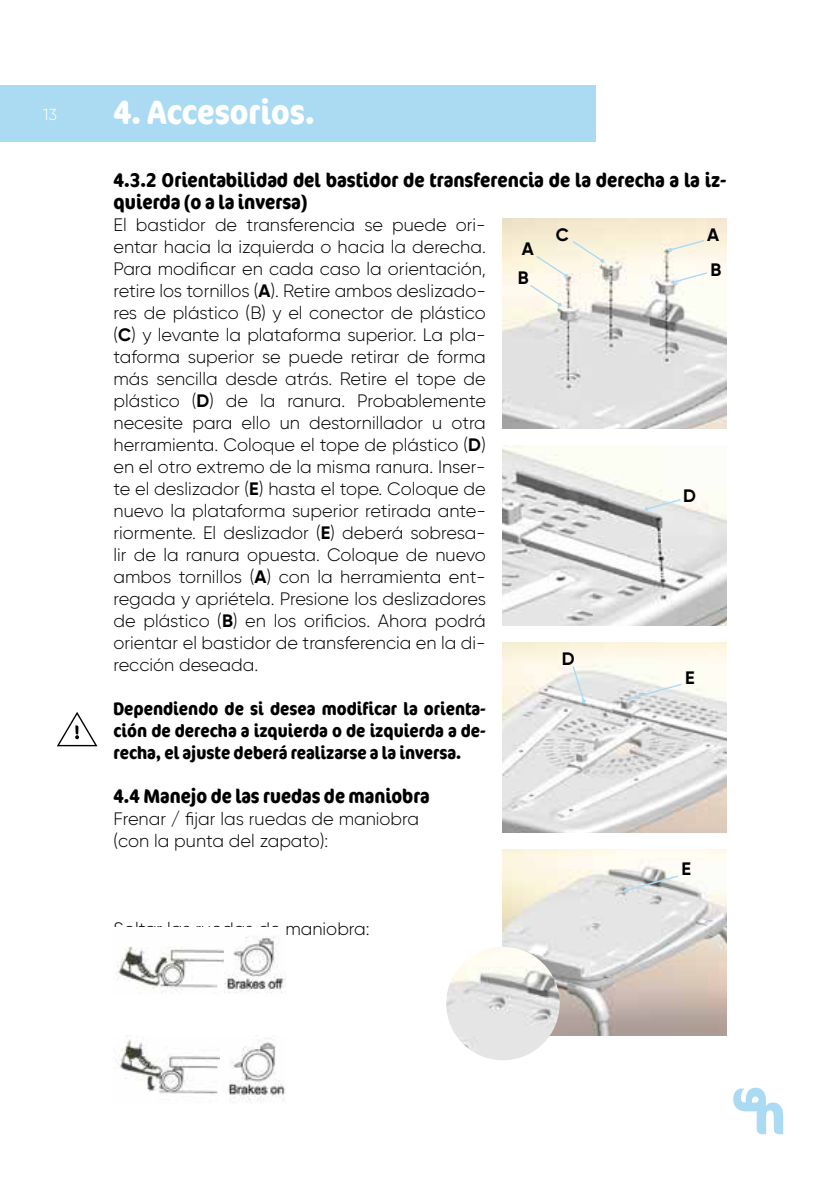
<style>
.page{position:relative;width:840px;height:1191px;background:#fff}
.page>*{position:absolute;margin:0;border:0;box-sizing:border-box;transform-origin:0 0}
.t1{font:700 condensed 34px "Cocon Offc Pro";color:#fff}
.t2{font:700 condensed 20px/22px "Cocon Offc Pro";color:#000}
.t3{font:300 18px/22px "Gilroy";color:#000;text-align:justify}
.t4{font:700 condensed 18px/22px "Cocon Offc Pro";color:#000;text-align:justify}
.t5{font:700 18px/28.4px "Gilroy";color:#000}
.t6{font:300 16px "Gilroy";color:#fff}
.s1{font-weight:700}
</style>
<div class="page">
<div style="left:0;top:85px;width:595px;height:57px;background:#aadbf3"></div>
<svg style="left:733px;top:1087px;width:49px;height:47px"></svg>
<svg style="left:57px;top:712px;width:40px;height:34px"></svg>
<img style="left:113px;top:1035px;width:172px;height:68px">
<img style="left:116px;top:946px;width:108px;height:47px">
<img style="left:224px;top:936px;width:61px;height:57px">
<img style="left:502px;top:446px;width:224px;height:179px">
<svg style="left:644px;top:498px;width:37px;height:13px"></svg>
<img style="left:502px;top:849px;width:224px;height:186px">
<img style="left:446px;top:946px;width:113px;height:114px;border-radius:57px">
<svg style="left:623px;top:874px;width:56px;height:18px"></svg>
<img style="left:502px;top:642px;width:224px;height:190px">
<svg style="left:627px;top:682px;width:55px;height:19px"></svg>
<svg style="left:571px;top:664px;width:14px;height:39px"></svg>
<img style="left:502px;top:218px;width:224px;height:210px">
<svg style="left:670px;top:271px;width:38px;height:13px"></svg>
<svg style="left:667px;top:239px;width:38px;height:13px"></svg>
<svg style="left:528px;top:240px;width:76px;height:67px"></svg>
<p class="t6" style="left:43px;top:104px;width:15px">13</p>
<h1 class="t1" style="left:113px;top:88px;width:203px">4. Accesorios.</h1>
<p class="t2" style="left:113px;top:168px;width:614px">4.3.2 Orientabilidad del bastidor de transferencia de la derecha a la iz&shy;quierda (o a la inversa)</p>
<p class="t3" style="left:113px;top:213px;width:374px">El bastidor de transferencia se puede ori&shy;entar hacia la izquierda o hacia la derecha.<br>Para modificar en cada caso la orientación, retire los tornillos (<span class="s1">A</span>). Retire ambos deslizado&shy;res de plástico (B) y el conector de plástico (<span class="s1">C</span>) y levante la plataforma superior. La pla&shy;taforma superior se puede retirar de forma más sencilla desde atrás. Retire el tope de plástico (<span class="s1">D</span>) de la ranura. Probablemente necesite para ello un destornillador u otra herramienta. Coloque el tope de plástico (<span class="s1">D</span>) en el otro extremo de la misma ranura. Inser&shy;te el deslizador (<span class="s1">E</span>) hasta el tope. Coloque de nuevo la plataforma superior retirada ante&shy;riormente. El deslizador (<span class="s1">E</span>) deberá sobresa&shy;lir de la ranura opuesta. Coloque de nuevo ambos tornillos (<span class="s1">A</span>) con la herramienta ent&shy;regada y apriétela. Presione los deslizadores de plástico (<span class="s1">B</span>) en los orificios. Ahora podrá orientar el bastidor de transferencia en la di&shy;rección deseada.</p>
<p class="t4" style="left:113px;top:696px;width:374px">Dependiendo de si desea modificar la orienta&shy;ción de derecha a izquierda o de izquierda a de&shy;recha, el ajuste deberá realizarse a la inversa.</p>
<p class="t2" style="left:113px;top:784px;width:317px">4.4 Manejo de las ruedas de maniobra</p>
<p class="t3" style="left:113px;top:807px;width:307px">Frenar / fijar las ruedas de maniobra (con la punta del zapato):</p>
<p class="t5" style="left:555px;top:221px;width:15px">C</p>
<p class="t5" style="left:706px;top:221px;width:14px">A</p>
<p class="t5" style="left:517px;top:235px;width:18px">A<br>B</p>
<p class="t5" style="left:710px;top:255px;width:12px">B</p>
<p class="t5" style="left:682px;top:482px;width:14px">D</p>
<p class="t5" style="left:561px;top:644px;width:14px">D</p>
<p class="t5" style="left:684px;top:663px;width:11px">E</p>
<p class="t3" style="left:113px;top:917px;width:257px">Soltar las ruedas de maniobra:</p>
<p class="t5" style="left:681px;top:854px;width:11px">E</p>
</div>
